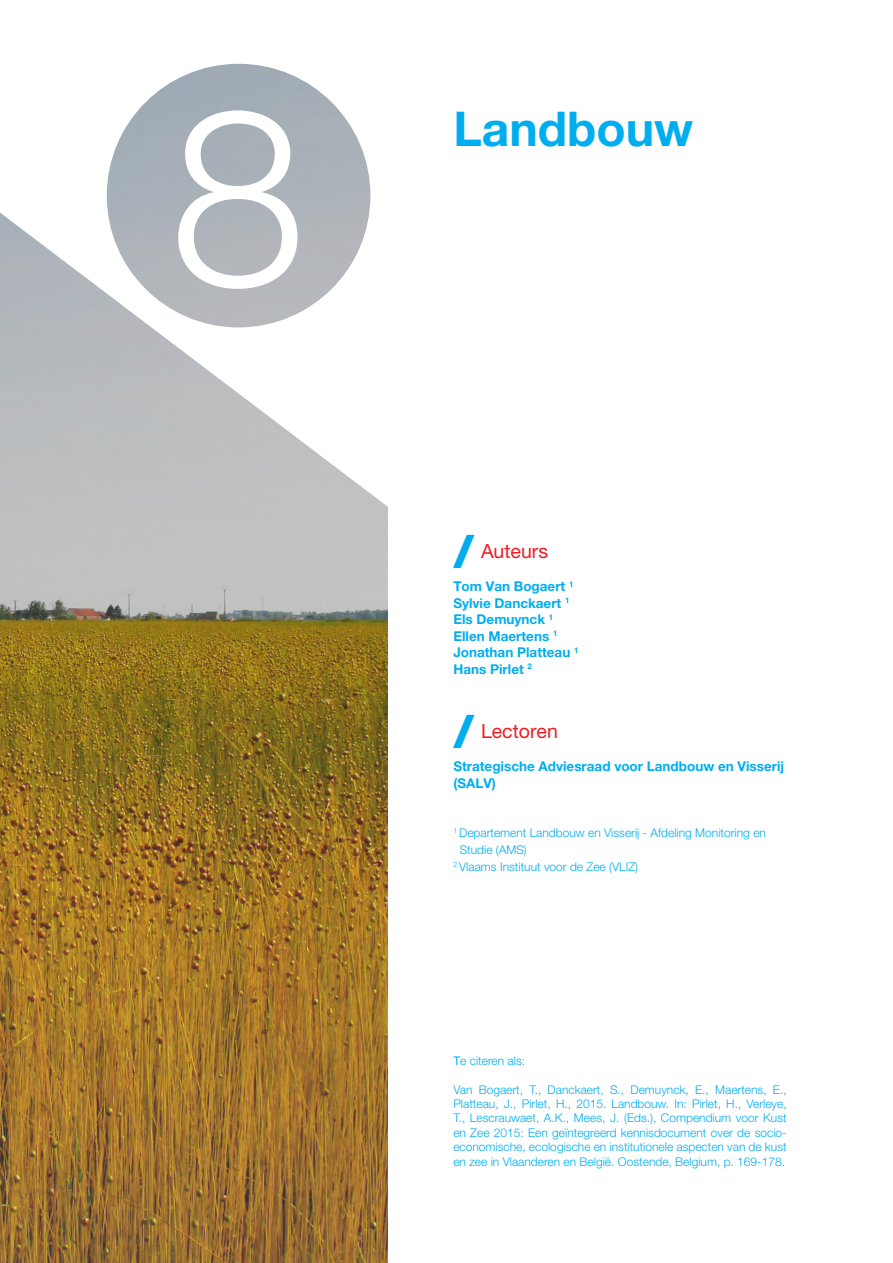
<style>
.page{position:relative;width:893px;height:1263px;background:#fff}
.page>*{position:absolute;margin:0;border:0;box-sizing:border-box;transform-origin:0 0}
.t1{font:300 247.5px "Helvetica Neue LT Std";color:#fff}
.t2{font:700 48px "Helvetica Neue LT Pro";color:#00aeef}
.t3{font:italic 900 expanded 43.5px "Helvetica Neue LT Pro";color:#00aeef}
.t4{font:19.5px "Helvetica Neue LT Pro";color:#ee1d23}
.t5{font:700 13.5px/16.5px "Helvetica Neue LT Pro";color:#00aeef}
.t6{font:300 12px/14.4px "Helvetica Neue LT Pro";color:#00aeef}
.s1{font-weight:400}
</style>
<div class="page">
<img style="left:0;top:552px;width:388px;height:711px">
<img style="left:0;top:63px;width:388px;height:489px">
<p class="t1" style="left:169px;top:46px;width:139px">8</p>
<p class="t2" style="left:453px;top:99px;width:242px">Landbouw</p>
<p class="t3" style="left:453px;top:523px;width:21px">/</p>
<p class="t4" style="left:481px;top:539px;width:69px">Auteurs</p>
<p class="t5" style="left:453px;top:578px;width:122px">Tom Van Bogaert <sup>1</sup></p>
<p class="t5" style="left:453px;top:594px;width:118px">Sylvie Danckaert <sup>1</sup></p>
<p class="t5" style="left:453px;top:611px;width:101px">Els Demuynck <sup>1</sup></p>
<p class="t5" style="left:453px;top:627px;width:106px">Ellen Maertens <sup>1</sup></p>
<p class="t5" style="left:453px;top:644px;width:127px">Jonathan Platteau <sup>1</sup></p>
<p class="t5" style="left:453px;top:660px;width:80px">Hans Pirlet <sup>2</sup></p>
<p class="t3" style="left:453px;top:703px;width:21px">/</p>
<p class="t4" style="left:481px;top:719px;width:78px">Lectoren</p>
<p class="t5" style="left:453px;top:758px;width:333px">Strategische Adviesraad voor Landbouw en Visserij (SALV)</p>
<p class="t6" style="left:460px;top:824px;width:308px;line-height:16.5px;text-indent:-6px"><sup>1</sup> Departement Landbouw en Visserij - Afdeling Monitoring en<br>Studie (AMS)</p>
<p class="t6" style="left:453px;top:859px;width:186px"><sup>2</sup> Vlaams Instituut voor de Zee (VLIZ)</p>
<p class="t6" style="left:453px;top:1053px;width:73px"><span class="s1">T</span>e citeren als:</p>
<p class="t6" style="left:453px;top:1082px;width:335px;text-align:justify">Van Bogaert, T., Danckaert, S., Demuynck, E., Maertens, E., Platteau, J., Pirlet, H., 2015. Landbouw. In: Pirlet, H., Verleye, T., Lescrauwaet, A.K., Mees, J. (Eds.), Compendium voor Kust en Zee 2015: Een geïntegreerd kennisdocument over de socio&shy;economische, ecologische en institutionele aspecten van de kust en zee in Vlaanderen en België. Oostende, Belgium, p. 169-178.</p>
</div>
